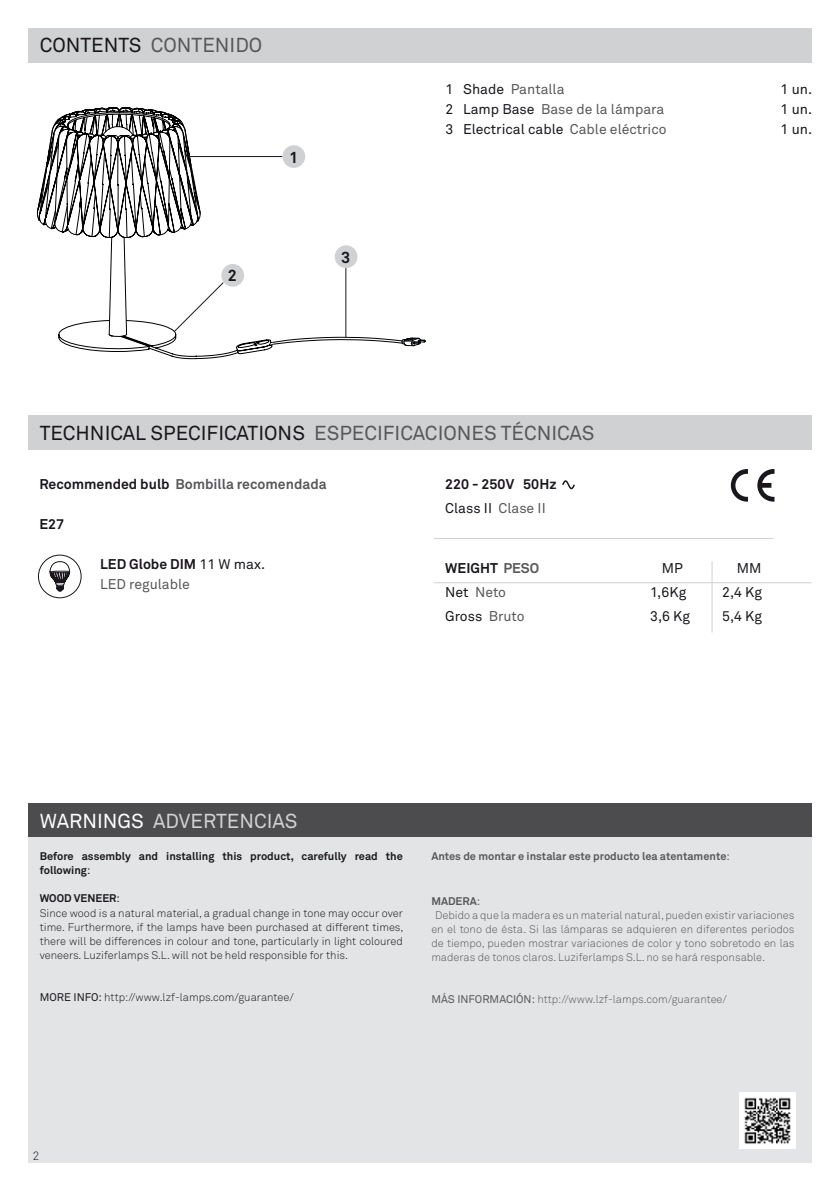
<style>
.page{position:relative;width:840px;height:1191px;background:#fff}
.page>*{position:absolute;margin:0;border:0;box-sizing:border-box;transform-origin:0 0}
.t1{font:20px "Akkurat";color:#58585a}
.t2{font:20px "Akkurat";color:#d0d1d2}
.t3{font:20px "Akkurat Pro";color:#58585a}
.t4{font:700 16px "Akkurat";color:#1a171c}
.t5{font:14px/20px "Akkurat";color:#58585a}
.t6{font:14px/20px "Akkurat";color:#1a171c;text-align:justify}
.t7{font:700 14px/24px "Akkurat";color:#1a171c}
.t8{font:700 14px "Akkurat Pro";color:#58585a}
.t9{font:14px/20px "Akkurat Pro";color:#58585a}
.t10{font:700 14px "Akkurat Pro";color:#1a171c}
.t11{font:300 12px "Akkurat Pro";color:#1a171c}
.t12{font:300 11px/14px "Akkurat";color:#1a171c}
.t13{font:300 11px "Akkurat";color:#58585a}
.t14{font:700 11px/14px "Akkurat";color:#1a171c}
.t15{font:700 11px "Akkurat";color:#58585a}
.s1{color:#1a171c}
.s2{font-weight:700;color:#1a171c}
.s3{font-weight:400}
.s4{font-weight:400;color:#58585a}
.s5{color:#58585a}
.s6{color:#fff}
.s7{font-weight:700}
</style>
<div class="page">
<div style="left:28px;top:28px;width:783px;height:34px;background:#d0d1d2"></div>
<div style="left:28px;top:416px;width:783px;height:34px;background:#d0d1d2"></div>
<div style="left:28px;top:803px;width:783px;height:34px;background:#4c4c4e"></div>
<div style="left:28px;top:837px;width:783px;height:325px;background:#e3e4e5"></div>
<img style="left:739px;top:1092px;width:56px;height:56px">
<hr style="left:433px;top:538px;width:340px;height:1px;background:#d0d1d2">
<svg style="left:730px;top:469px;width:17px;height:32px"></svg>
<svg style="left:757px;top:469px;width:17px;height:32px"></svg>
<svg style="left:562px;top:480px;width:13px;height:10px"></svg>
<div style="left:38px;top:555px;width:43px;height:43px;border:1px solid #1a171c;border-radius:50%"></div>
<svg style="left:50px;top:561px;width:20px;height:30px"></svg>
<hr style="left:433px;top:582px;width:378px;height:1px;background:#d0d1d2">
<hr style="left:711px;top:561px;width:1px;height:71px;background:#d0d1d2">
<svg style="left:37px;top:107px;width:388px;height:252px"></svg>
<h1 class="t3" style="left:40px;top:34px;width:224px"><span class="s1">CONTENTS</span> CONTENIDO</h1>
<h2 class="t4" style="left:289px;top:147px;width:11px">1</h2>
<h2 class="t4" style="left:228px;top:265px;width:11px">2</h2>
<h2 class="t4" style="left:341px;top:247px;width:11px">3</h2>
<p class="t5" style="left:445px;top:78px;width:222px"><span class="s1">1 Shade</span> Pantalla<br><span class="s1">2 Lamp Base</span> Base de la lámpara<br><span class="s1">3 Electrical cable</span> Cable eléctrico</p>
<p class="t6" style="left:780px;top:78px;width:33px">1 un.<br>1 un.<br>1 un.</p>
<h1 class="t1" style="left:40px;top:420px;width:556px"><span class="s1">TECHNICAL SPECIFICATIONS</span> ESPECIFICACIONES TÉCNICAS</h1>
<p class="t8" style="left:39px;top:476px;width:288px"><span class="s1">Recommended bulb</span> Bombilla recomendada</p>
<p class="t10" style="left:39px;top:516px;width:26px">E27</p>
<p class="t9" style="left:100px;top:554px;width:166px"><span class="s2">LED Globe DIM</span> <span class="s1">11 W max.<br></span>LED regulable</p>
<p class="t7" style="left:445px;top:472px;width:113px">220 - 250V 50Hz<br><span class="s3">Class II</span> <span class="s4">Clase II</span></p>
<p class="t7" style="left:445px;top:555px;width:95px">WEIGHT <span class="s5">PESO</span></p>
<p class="t6" style="left:661px;top:557px;width:23px">MP</p>
<p class="t6" style="left:736px;top:557px;width:26px">MM</p>
<p class="t5" style="left:445px;top:581px;width:62px"><span class="s1">Net</span> Neto</p>
<p class="t6" style="left:649px;top:581px;width:38px">1,6Kg</p>
<p class="t6" style="left:721px;top:581px;width:41px">2,4 Kg</p>
<p class="t6" style="left:445px;top:605px;width:81px">Gross <span class="s5">Bruto</span></p>
<p class="t6" style="left:649px;top:605px;width:41px">3,6 Kg</p>
<p class="t6" style="left:721px;top:605px;width:41px">5,4 Kg</p>
<h1 class="t2" style="left:40px;top:808px;width:259px"><span class="s6">WARNINGS</span> ADVERTENCIAS</h1>
<p class="t14" style="left:40px;top:849px;width:364px">Before assembly and installing this product, carefully read the following<span class="s3">:</span></p>
<p class="t12" style="left:40px;top:891px;width:365px"><span class="s7">WOOD VENEER</span><span class="s3">:<br></span>Since wood is a natural material, a gradual change in tone may occur over time. Furthermore, if the lamps have been purchased at different times, there will be differences in colour and tone, particularly in light coloured veneers. Luziferlamps S.L. will not be held responsible for this.</p>
<p class="t12" style="left:40px;top:989px;width:255px"><span class="s3">MORE INFO:</span> http://www.lzf-lamps.com/guarantee/</p>
<p class="t15" style="left:431px;top:849px;width:300px">Antes de montar e instalar este producto lea atentamente<span class="s3">:</span></p>
<p class="t15" style="left:431px;top:893px;width:50px">MADERA<span class="s3">:</span></p>
<p class="t13" style="left:435px;top:907px;width:360px">Debido a que la madera es un material natural, pueden existir variaciones</p>
<p class="t13" style="left:431px;top:921px;width:364px">en el tono de ésta. Si las lámparas se adquieren en diferentes periodos</p>
<p class="t13" style="left:431px;top:935px;width:364px">de tiempo, pueden mostrar variaciones de color y tono sobretodo en las</p>
<p class="t13" style="left:431px;top:949px;width:335px">maderas de tonos claros. Luziferlamps S.L. no se hará responsable.</p>
<p class="t13" style="left:431px;top:991px;width:297px"><span class="s3">MÁS INFORMACIÓN:</span> http://www.lzf-lamps.com/guarantee/</p>
<p class="t11" style="left:33px;top:1148px;width:8px">2</p>
</div>
